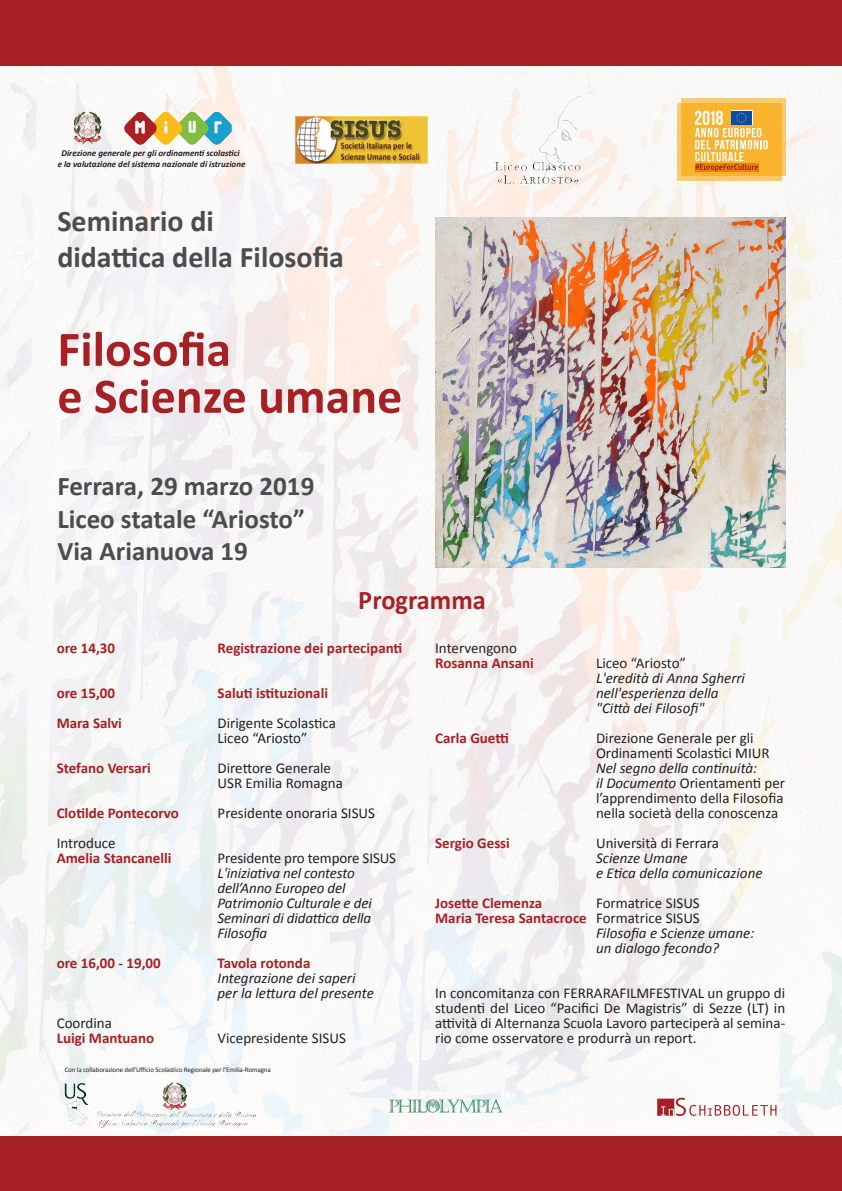
<style>
.page{position:relative;width:842px;height:1191px;background:#fff}
.page>*{position:absolute;margin:0;border:0;box-sizing:border-box;transform-origin:0 0}
.t1{font:700 50px/47px "Calibri";color:#a72023}
.t2{font:700 30px/36px "Calibri";color:#4b4c4d}
.t3{font:700 27px/32.4px "Calibri";color:#4b4c4d}
.t4{font:700 27px "Calibri";color:#a72023}
.t5{font:15px/15px "Calibri";color:#231f20}
.t6{font:italic 15px/15px "Calibri";color:#231f20}
.t7{font:700 15px "Calibri";color:#a72023}
.t8{font:italic 700 9px/10.8px "Calibri";color:#231f20;text-align:center}
.t9{font:7px "Calibri";letter-spacing:-.015em;color:#231f20}
.s1{font-style:italic}
.s2{font-weight:400;color:#231f20}
</style>
<div class="page">
<img style="left:0;top:65px;width:842px;height:1071px">
<div style="left:0;top:0;width:842px;height:65px;background:#a72023"></div>
<div style="left:0;top:1136px;width:842px;height:55px;background:#a72023"></div>
<img style="left:435px;top:218px;width:350px;height:350px">
<img style="left:74px;top:112px;width:158px;height:34px">
<img style="left:388px;top:1094px;width:115px;height:25px">
<svg style="left:657px;top:1097px;width:119px;height:19px"></svg>
<img style="left:296px;top:116px;width:132px;height:47px">
<img style="left:493px;top:94px;width:90px;height:91px">
<svg style="left:677px;top:104px;width:104px;height:77px"></svg>
<svg style="left:682px;top:99px;width:104px;height:77px"></svg>
<div style="left:682px;top:104px;width:99px;height:72px;background:#f9b42e"></div>
<div style="left:731px;top:110px;width:21px;height:15px;background:#fff"></div>
<svg style="left:695px;top:111px;width:73px;height:60px"></svg>
<img style="left:60px;top:1072px;width:228px;height:64px">
<p class="t8" style="left:58px;top:147px;width:189px">Direzione generale per gli ordinamenti scolastici<br>e la valutazione del sistema nazionale di istruzione</p>
<h2 class="t2" style="left:57px;top:201px;width:288px">Seminario di<br>didattica della Filosofia</h2>
<h1 class="t1" style="left:57px;top:323px;width:346px">Filosofia<br>e Scienze umane</h1>
<h3 class="t3" style="left:57px;top:469px;width:258px">Ferrara, 29 marzo 2019<br>Liceo statale “Ariosto”<br>Via Arianuova 19</h3>
<h3 class="t4" style="left:358px;top:583px;width:129px">Programma</h3>
<p class="t7" style="left:57px;top:638px;width:60px">ore 14,30</p>
<p class="t7" style="left:218px;top:638px;width:186px">Registrazione dei partecipanti</p>
<p class="t7" style="left:57px;top:683px;width:60px">ore 15,00</p>
<p class="t7" style="left:218px;top:683px;width:112px">Saluti istituzionali</p>
<p class="t7" style="left:57px;top:713px;width:67px">Mara Salvi</p>
<p class="t5" style="left:218px;top:714px;width:120px">Dirigente Scolastica<br>Liceo “Ariosto”</p>
<p class="t7" style="left:57px;top:758px;width:96px">Stefano Versari</p>
<p class="t5" style="left:218px;top:759px;width:127px">Direttore Generale<br>USR Emilia Romagna</p>
<p class="t7" style="left:57px;top:803px;width:124px">Clotilde Pontecorvo</p>
<p class="t5" style="left:218px;top:804px;width:159px">Presidente onoraria SISUS</p>
<p class="t5" style="left:57px;top:834px;width:61px">Introduce</p>
<p class="t7" style="left:57px;top:848px;width:116px">Amelia Stancanelli</p>
<p class="t5" style="left:218px;top:849px;width:180px">Presidente pro tempore SISUS</p>
<p class="t6" style="left:218px;top:864px;width:156px">L'iniziativa nel contesto dell’Anno Europeo del<br>Patrimonio Culturale e dei<br>Seminari di didattica della<br>Filosofia</p>
<p class="t7" style="left:57px;top:953px;width:106px">ore 16,00 - 19,00</p>
<p class="t7" style="left:218px;top:953px;width:94px">Tavola rotonda</p>
<p class="t6" style="left:218px;top:969px;width:158px">Integrazione dei saperi per la lettura del presente</p>
<p class="t5" style="left:57px;top:1014px;width:57px">Coordina</p>
<p class="t7" style="left:57px;top:1028px;width:99px">Luigi Mantuano</p>
<p class="t5" style="left:218px;top:1029px;width:130px">Vicepresidente SISUS</p>
<p class="t9" style="left:65px;top:1065px;width:208px">Con la collaborazione dell’Ufficio Scolastico Regionale per l’Emilia-Romagna</p>
<p class="t5" style="left:435px;top:639px;width:83px">Intervengono</p>
<p class="t7" style="left:435px;top:653px;width:100px">Rosanna Ansani</p>
<p class="t5" style="left:596px;top:654px;width:91px">Liceo “Ariosto”</p>
<p class="t6" style="left:596px;top:669px;width:150px">L'eredità di Anna Sgherri nell'esperienza della "Città dei Filosofi"</p>
<p class="t7" style="left:435px;top:728px;width:75px">Carla Guetti</p>
<p class="t5" style="left:596px;top:729px;width:175px">Direzione Generale per gli<br>Ordinamenti Scolastici MIUR</p>
<p class="t5" style="left:596px;top:759px;width:191px"><span class="s1">Nel segno della continuità:<br>il Documento</span> Orientamenti per l’apprendimento della Filosofia nella società della conoscenza</p>
<p class="t7" style="left:435px;top:833px;width:76px">Sergio Gessi</p>
<p class="t5" style="left:596px;top:834px;width:125px">Università di Ferrara</p>
<p class="t6" style="left:596px;top:849px;width:168px">Scienze Umane<br>e Etica della comunicazione</p>
<p class="t7" style="left:435px;top:893px;width:109px">Josette Clemenza</p>
<p class="t5" style="left:596px;top:894px;width:105px">Formatrice SISUS</p>
<p class="t7" style="left:435px;top:908px;width:266px">Maria Teresa Santacroce <span class="s2">Formatrice SISUS</span></p>
<p class="t6" style="left:596px;top:924px;width:160px">Filosofia e Scienze umane:</p>
<p class="t6" style="left:596px;top:939px;width:124px">un dialogo fecondo?</p>
<p class="t5" style="left:435px;top:984px;width:352px;text-align:justify">In concomitanza con FERRARAFILMFESTIVAL un gruppo di studenti del Liceo “Pacifici De Magistris” di Sezze (LT) in attività di Alternanza Scuola Lavoro parteciperà al semina&shy;rio come osservatore e produrrà un report.</p>
</div>
